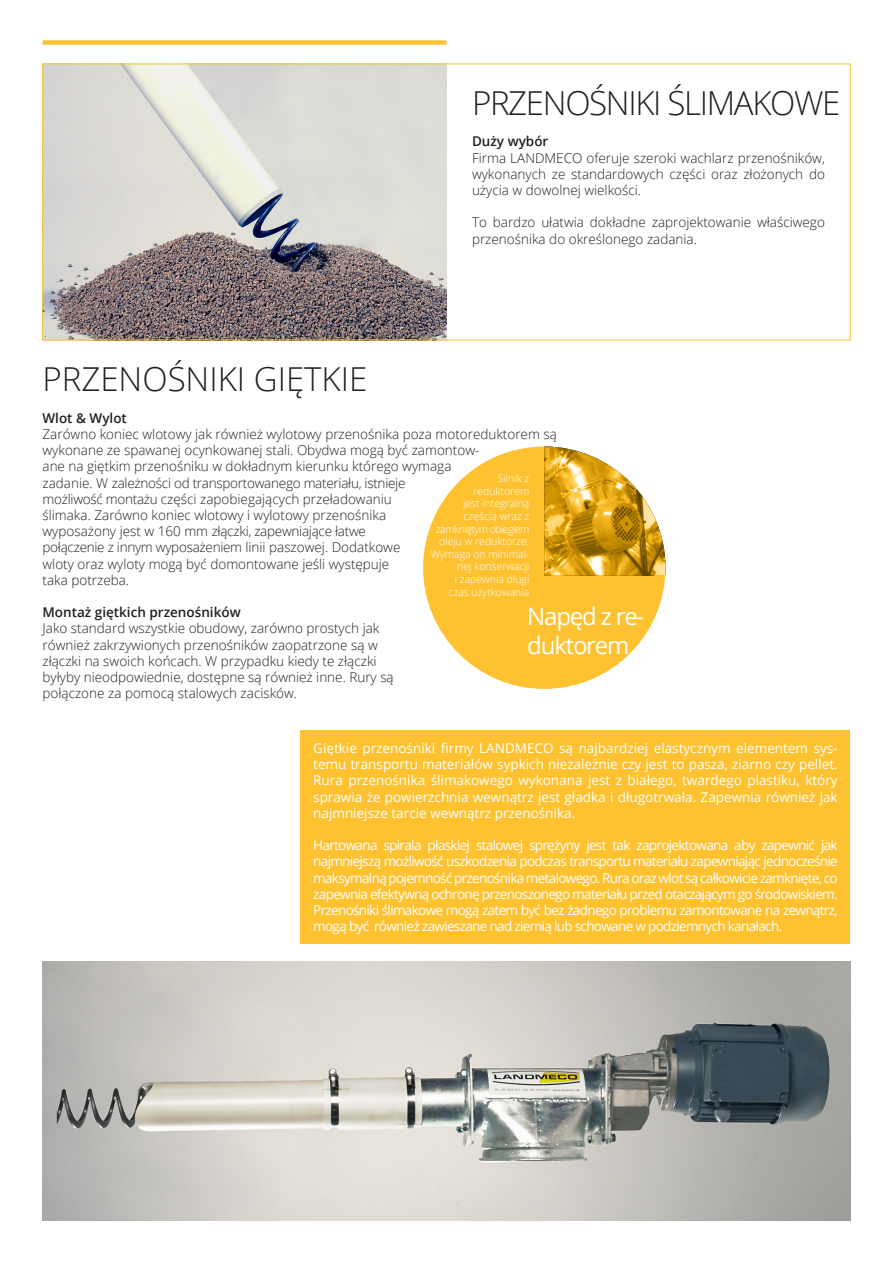
<style>
.page{position:relative;width:893px;height:1263px;background:#fff}
.page>*{position:absolute;margin:0;border:0;box-sizing:border-box;transform-origin:0 0}
.HEADLINE{font:300 33px "Open Sans";letter-spacing:-.04em;color:#231f20}
.Headline_tynd{font:300 33px "Open Sans";color:#231f20}
.Overskrift{font:24px/28.8px "Open Sans";letter-spacing:-.05em;color:#fff}
.Brødtekst{font:300 13.5px/16.2px "Open Sans";color:#231f20}
.Brødtekst-2{font:13.5px/16.2px "Open Sans";letter-spacing:-.025em;color:#fff;text-align:justify}
.Mellemrubrik{font:600 13.5px "Open Sans";color:#231f20}
.BRØDTEKST_HEADLINE{font:600 13.5px "Open Sans";color:#231f20}
.Lille_i_cirkel{font:300 10.5px/12.6px "Open Sans";color:#fff;text-align:right}
</style>
<div class="page">
<div style="left:43px;top:40px;width:403px;height:5px;background:#fec231"></div>
<img style="left:45px;top:66px;width:401px;height:272px">
<img style="left:43px;top:961px;width:807px;height:259px">
<div style="left:423px;top:446px;width:242px;height:243px;background:#fec231;border-radius:50%"></div>
<img style="left:544px;top:446px;width:121px;height:130px">
<div style="left:300px;top:731px;width:550px;height:213px;background:#fec231"></div>
<p class="Headline_tynd" style="left:43px;top:356px;width:326px">PRZENOŚNIKI GIĘTKIE</p>
<p class="HEADLINE" style="left:472px;top:80px;width:370px">PRZENOŚNIKI ŚLIMAKOWE</p>
<p class="BRØDTEKST_HEADLINE" style="left:472px;top:132px;width:78px">Duży wybór</p>
<p class="Brødtekst" style="left:472px;top:149px;width:354px;text-align:justify">Firma LANDMECO oferuje szeroki wachlarz przenośników, wykonanych ze standardowych części oraz złożonych do użycia w dowolnej wielkości.</p>
<p class="Brødtekst" style="left:472px;top:214px;width:354px">To bardzo ułatwia dokładne zaprojektowanie właściwego przenośnika do określonego zadania.</p>
<p class="Mellemrubrik" style="left:43px;top:409px;width:86px">Wlot &amp; Wylot</p>
<p class="Brødtekst" style="left:43px;top:426px;width:516px">Zarówno koniec wlotowy jak również wylotowy przenośnika poza motoreduktorem są wykonane ze spawanej ocynkowanej stali. Obydwa mogą być zamontow-<br>ane na giętkim przenośniku w dokładnym kierunku którego wymaga<br>zadanie. W zależności od transportowanego materiału, istnieje<br>możliwość montażu części zapobiegających przeładowaniu<br>ślimaka. Zarówno koniec wlotowy i wylotowy przenośnika<br>wyposażony jest w 160 mm złączki, zapewniające łatwe<br>połączenie z innym wyposażeniem linii paszowej. Dodatkowe<br>wloty oraz wyloty mogą być domontowane jeśli występuje<br>taka potrzeba.</p>
<p class="Mellemrubrik" style="left:43px;top:603px;width:200px">Montaż giętkich przenośników</p>
<p class="Brødtekst" style="left:43px;top:620px;width:338px">Jako standard wszystkie obudowy, zarówno prostych jak</p>
<p class="Brødtekst" style="left:43px;top:636px;width:353px">również zakrzywionych przenośników zaopatrzone są w złączki na swoich końcach. W przypadku kiedy te złączki byłyby nieodpowiednie, dostępne są również inne. Rury są</p>
<p class="Brødtekst" style="left:43px;top:685px;width:256px">połączone za pomocą stalowych zacisków.</p>
<p class="Lille_i_cirkel" style="left:498px;top:472px;width:33px">Silnik z</p>
<p class="Lille_i_cirkel" style="left:473px;top:484px;width:58px">reduktorem</p>
<p class="Lille_i_cirkel" style="left:463px;top:497px;width:68px">jest integralną</p>
<p class="Lille_i_cirkel" style="left:464px;top:510px;width:67px">częścią wraz z</p>
<p class="Lille_i_cirkel" style="left:431px;top:522px;width:100px">zamkniętym obiegiem oleju w reduktorze.<br>Wymaga on minimal&shy;nej konserwacji</p>
<p class="Lille_i_cirkel" style="left:455px;top:573px;width:76px">i zapewnia długi</p>
<p class="Lille_i_cirkel" style="left:448px;top:585px;width:82px">czas użytkowania</p>
<p class="Overskrift" style="left:527px;top:601px;width:119px">Napęd z re&shy;duktorem</p>
<p class="Brødtekst-2" style="left:313px;top:740px;width:526px">Giętkie przenośniki firmy LANDMECO są najbardziej elastycznym elementem sys&shy;temu transportu materiałów sypkich niezależnie czy jest to pasza, ziarno czy pellet.<br>Rura przenośnika ślimakowego wykonana jest z białego, twardego plastiku, który sprawia że powierzchnia wewnątrz jest gładka i długotrwała. Zapewnia również jak najmniejsze tarcie wewnątrz przenośnika.</p>
<p class="Brødtekst-2" style="left:313px;top:837px;width:526px">Hartowana spirala płaskiej stalowej sprężyny jest tak zaprojektowana aby zapewnić jak najmniejszą możliwość uszkodzenia podczas transportu materiału zapewniając jednocześnie maksymalną pojemność przenośnika metalowego. Rura oraz wlot są całkowicie zamknięte, co zapewnia efektywną ochronę przenoszonego materiału przed otaczającym go środowiskiem.<br>Przenośniki ślimakowe mogą zatem być bez żadnego problemu zamontowane na zewnątrz, mogą być również zawieszane nad ziemią lub schowane w podziemnych kanałach.</p>
</div>
